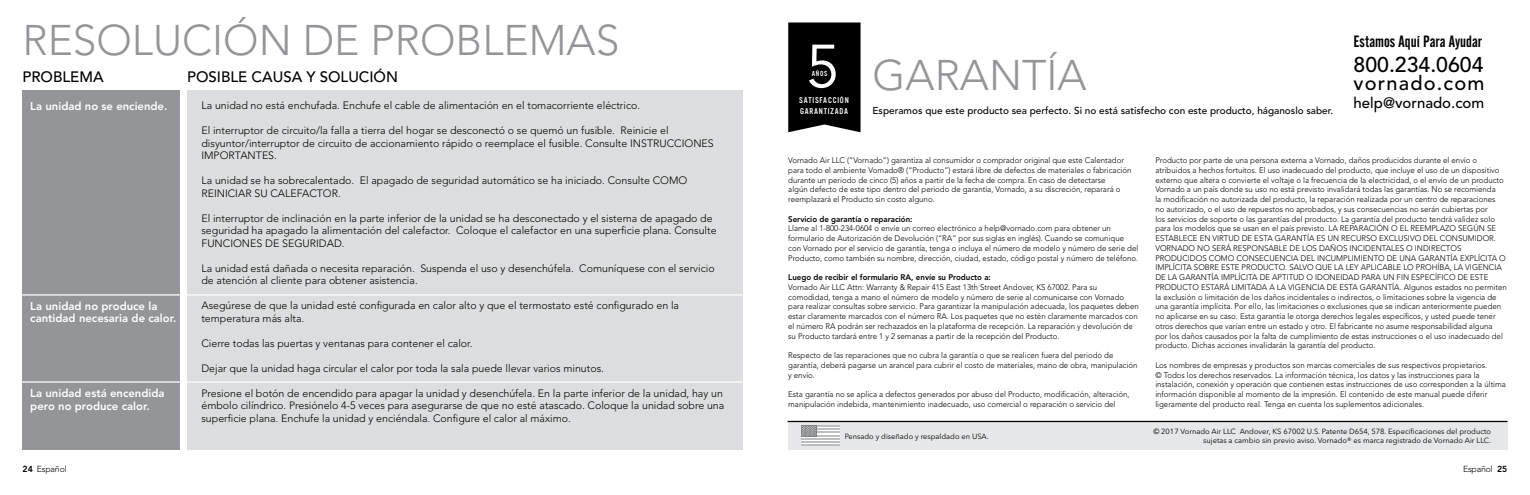
<style>
.page{position:relative;width:1530px;height:495px;background:#fff}
.page>*{position:absolute;margin:0;border:0;box-sizing:border-box;transform-origin:0 0}
.t1{font:300 42.5px "Avenir";color:#939598}
.t2{font:500 21.25px "Avenir";color:#000}
.t3{font:500 20px "Avenir";letter-spacing:.06em;color:#000}
.t4{font:16.25px "Alternate Gothic No 2 BT";color:#000}
.t5{font:500 15px "Avenir";color:#000}
.t6{font:800 11.25px/12.5px "Avenir";color:#fff}
.t7{font:300 10.62px/12.5px "Avenir";color:#000}
.t8{font:500 10px "Avenir";color:#000}
.t9{font:8.75px/10.5px "Alternate Got No 3 D";letter-spacing:.09em;color:#fff}
.t10{font:300 8.75px "Avenir";letter-spacing:-.02em;color:#000}
.t11{font:300 8.12px/9.8px "Avenir";color:#000}
.t12{font:800 8.12px "Avenir";color:#000}
.t13{font:7.5px/9px "Avenir Next Rounded Std";color:#000;text-align:right}
.t14{font:7.5px "Alternate Got No 3 D";color:#fff}
.s1{font-weight:800}
</style>
<div class="page">
<div style="left:187px;top:90px;width:555px;height:360px;background:#dcddde"></div>
<div style="left:22px;top:90px;width:158px;height:360px;background:#939598"></div>
<hr style="left:17px;top:294px;width:725px;height:2px;background:#fff">
<hr style="left:17px;top:381px;width:725px;height:2px;background:#fff">
<svg style="left:788px;top:23px;width:73px;height:109px;background:#171717"></svg>
<div style="left:788px;top:421px;width:720px;height:29px;background:#e6e7e8"></div>
<svg style="left:801px;top:427px;width:39px;height:17px"></svg>
<hr style="left:801px;top:438px;width:39px;height:1px;background:#bcbec0">
<hr style="left:801px;top:444px;width:39px;height:2px;background:#bcbec0">
<hr style="left:801px;top:441px;width:39px;height:2px;background:#bcbec0">
<hr style="left:801px;top:435px;width:39px;height:1px;background:#bcbec0">
<hr style="left:801px;top:428px;width:39px;height:2px;background:#bcbec0">
<hr style="left:801px;top:425px;width:39px;height:2px;background:#bcbec0">
<hr style="left:801px;top:432px;width:39px;height:1px;background:#bcbec0">
<div style="left:801px;top:425px;width:16px;height:11px;background:#808285"></div>
<svg style="left:802px;top:426px;width:14px;height:10px"></svg>
<hr style="left:788px;top:421px;width:720px;height:1px;background:#000">
<h1 class="t1" style="left:22px;top:16px;width:598px">RESOLUCIÓN DE PROBLEMAS</h1>
<h3 class="t5" style="left:22px;top:68px;width:83px">PROBLEMA</h3>
<h3 class="t5" style="left:187px;top:68px;width:212px">POSIBLE CAUSA Y SOLUCIÓN</h3>
<h3 class="t7" style="left:201px;top:100px;width:440px">La unidad no está enchufada. Enchufe el cable de alimentación en el tomacorriente eléctrico.</h3>
<h3 class="t7" style="left:201px;top:125px;width:514px">El interruptor de circuito/la falla a tierra del hogar se desconectó o se quemó un fusible. Reinicie el disyuntor/interruptor de circuito de accionamiento rápido o reemplace el fusible. Consulte INSTRUCCIONES<br>IMPORTANTES.</h3>
<h3 class="t7" style="left:201px;top:175px;width:487px">La unidad se ha sobrecalentado. El apagado de seguridad automático se ha iniciado. Consulte COMO<br>REINICIAR SU CALEFACTOR.</h3>
<p class="t7" style="left:201px;top:212px;width:517px">El interruptor de inclinación en la parte inferior de la unidad se ha desconectado y el sistema de apagado de seguridad ha apagado la alimentación del calefactor. Coloque el calefactor en una superficie plana. Consulte<br>FUNCIONES DE SEGURIDAD.</p>
<h3 class="t7" style="left:201px;top:262px;width:515px">La unidad está dañada o necesita reparación. Suspenda el uso y desenchúfela. Comuníquese con el servicio de atención al cliente para obtener asistencia.</h3>
<h3 class="t7" style="left:201px;top:300px;width:479px">Asegúrese de que la unidad esté configurada en calor alto y que el termostato esté configurado en la temperatura más alta.</h3>
<h3 class="t7" style="left:201px;top:337px;width:273px">Cierre todas las puertas y ventanas para contener el calor.</h3>
<h3 class="t7" style="left:201px;top:362px;width:404px">Dejar que la unidad haga circular el calor por toda la sala puede llevar varios minutos.</h3>
<p class="t7" style="left:201px;top:387px;width:524px">Presione el botón de encendido para apagar la unidad y desenchúfela. En la parte inferior de la unidad, hay un émbolo cilíndrico. Presiónelo 4-5 veces para asegurarse de que no esté atascado. Coloque la unidad sobre una superficie plana. Enchufe la unidad y enciéndala. Configure el calor al máximo.</p>
<h3 class="t6" style="left:30px;top:100px;width:139px">La unidad no se enciende.</h3>
<h3 class="t6" style="left:30px;top:300px;width:148px">La unidad no produce la cantidad necesaria de calor.</h3>
<h3 class="t6" style="left:30px;top:387px;width:136px">La unidad está encendida pero no produce calor.</h3>
<p class="t14" style="left:812px;top:69px;width:17px">AÑOS</p>
<p class="t9" style="left:799px;top:95px;width:51px">SATISFACCIÓN<br>GARANTIZADA</p>
<h1 class="t1" style="left:873px;top:50px;width:216px">GARANTÍA</h1>
<p class="t8" style="left:873px;top:104px;width:462px">Esperamos que este producto sea perfecto. Si no está satisfecho con este producto, háganoslo saber.</p>
<h3 class="t4" style="left:1354px;top:32px;width:130px">Estamos Aquí Para Ayudar</h3>
<h2 class="t2" style="left:1354px;top:53px;width:131px">800.234.0604</h2>
<h3 class="t3" style="left:1354px;top:71px;width:132px">vornado.com</h3>
<h3 class="t5" style="left:1354px;top:94px;width:132px">help@vornado.com</h3>
<p class="t11" style="left:788px;top:155px;width:345px">Vornado Air LLC (“Vornado”) garantiza al consumidor o comprador original que este Calentador para todo el ambiente Vornado® (“Producto”) estará libre de defectos de materiales o fabricación durante un periodo de cinco (5) años a partir de la fecha de compra. En caso de detectarse<br>algún defecto de este tipo dentro del periodo de garantía, Vornado, a su discreción, reparará o reemplazará el Producto sin costo alguno.</p>
<p class="t12" style="left:788px;top:214px;width:126px">Servicio de garantía o reparación:</p>
<p class="t11" style="left:788px;top:224px;width:352px">Llame al 1-800-234-0604 o envíe un correo electrónico a help@vornado.com para obtener un formulario de Autorización de Devolución (“RA” por sus siglas en inglés). Cuando se comunique con Vornado por el servicio de garantía, tenga o incluya el número de modelo y número de serie del Producto, como también su nombre, dirección, ciudad, estado, código postal y número de teléfono.</p>
<p class="t12" style="left:788px;top:272px;width:204px">Luego de recibir el formulario RA, envíe su Producto a:</p>
<p class="t11" style="left:788px;top:282px;width:352px">Vornado Air LLC Attn: Warranty &amp; Repair 415 East 13th Street Andover, KS 67002. Para su comodidad, tenga a mano el número de modelo y número de serie al comunicarse con Vornado para realizar consultas sobre servicio. Para garantizar la manipulación adecuada, los paquetes deben estar claramente marcados con el número RA. Los paquetes que no estén claramente marcados con el número RA podrán ser rechazados en la plataforma de recepción. La reparación y devolución de su Producto tardará entre 1 y 2 semanas a partir de la recepción del Producto.</p>
<p class="t11" style="left:788px;top:350px;width:351px">Respecto de las reparaciones que no cubra la garantía o que se realicen fuera del periodo de garantía, deberá pagarse un arancel para cubrir el costo de materiales, mano de obra, manipulación y envío.</p>
<p class="t11" style="left:788px;top:389px;width:343px">Esta garantía no se aplica a defectos generados por abuso del Producto, modificación, alteración, manipulación indebida, mantenimiento inadecuado, uso comercial o reparación o servicio del</p>
<p class="t13" style="left:845px;top:431px;width:146px">Pensado y diseñado y respaldado en USA.</p>
<p class="t11" style="left:1155px;top:155px;width:353px">Producto por parte de una persona externa a Vornado, daños producidos durante el envío o atribuidos a hechos fortuitos. El uso inadecuado del producto, que incluye el uso de un dispositivo externo que altera o convierte el voltaje o la frecuencia de la electricidad, o el envío de un producto Vornado a un país donde su uso no está previsto invalidará todas las garantías. No se recomienda<br>la modificación no autorizada del producto, la reparación realizada por un centro de reparaciones<br>no autorizado, o el uso de repuestos no aprobados, y sus consecuencias no serán cubiertas por<br>los servicios de soporte o las garantías del producto. La garantía del producto tendrá validez solo para los modelos que se usan en el país previsto. LA REPARACIÓN O EL REEMPLAZO SEGÚN SE ESTABLECE EN VIRTUD DE ESTA GARANTÍA ES UN RECURSO EXCLUSIVO DEL CONSUMIDOR.<br>VORNADO NO SERÁ RESPONSABLE DE LOS DAÑOS INCIDENTALES O INDIRECTOS PRODUCIDOS COMO CONSECUENCIA DEL INCUMPLIMIENTO DE UNA GARANTÍA EXPLÍCITA O IMPLÍCITA SOBRE ESTE PRODUCTO. SALVO QUE LA LEY APLICABLE LO PROHÍBA, LA VIGENCIA DE LA GARANTÍA IMPLÍCITA DE APTITUD O IDONEIDAD PARA UN FIN ESPECÍFICO DE ESTE PRODUCTO ESTARÁ LIMITADA A LA VIGENCIA DE ESTA GARANTÍA. Algunos estados no permiten la exclusión o limitación de los daños incidentales o indirectos, o limitaciones sobre la vigencia de una garantía implícita. Por ello, las limitaciones o exclusiones que se indican anteriormente pueden no aplicarse en su caso. Esta garantía le otorga derechos legales específicos, y usted puede tener otros derechos que varían entre un estado y otro. El fabricante no asume responsabilidad alguna<br>por los daños causados por la falta de cumplimiento de estas instrucciones o el uso inadecuado del producto. Dichas acciones invalidarán la garantía del producto.</p>
<p class="t11" style="left:1155px;top:360px;width:352px">Los nombres de empresas y productos son marcas comerciales de sus respectivos propietarios.<br>© Todos los derechos reservados. La información técnica, los datos y las instrucciones para la instalación, conexión y operación que contienen estas instrucciones de uso corresponden a la última información disponible al momento de la impresión. El contenido de este manual puede diferir ligeramente del producto real. Tenga en cuenta los suplementos adicionales.</p>
<p class="t13" style="left:1153px;top:427px;width:339px">© 2017 Vornado Air LLC Andover, KS 67002 U.S. Patente D654, 578. Especificaciones del producto sujetas a cambio sin previo aviso. Vornado® es marca registrado de Vornado Air LLC.</p>
<p class="t10" style="left:22px;top:464px;width:46px"><span class="s1">24</span> Español</p>
<p class="t10" style="left:1463px;top:464px;width:46px">Español <span class="s1">25</span></p>
</div>
